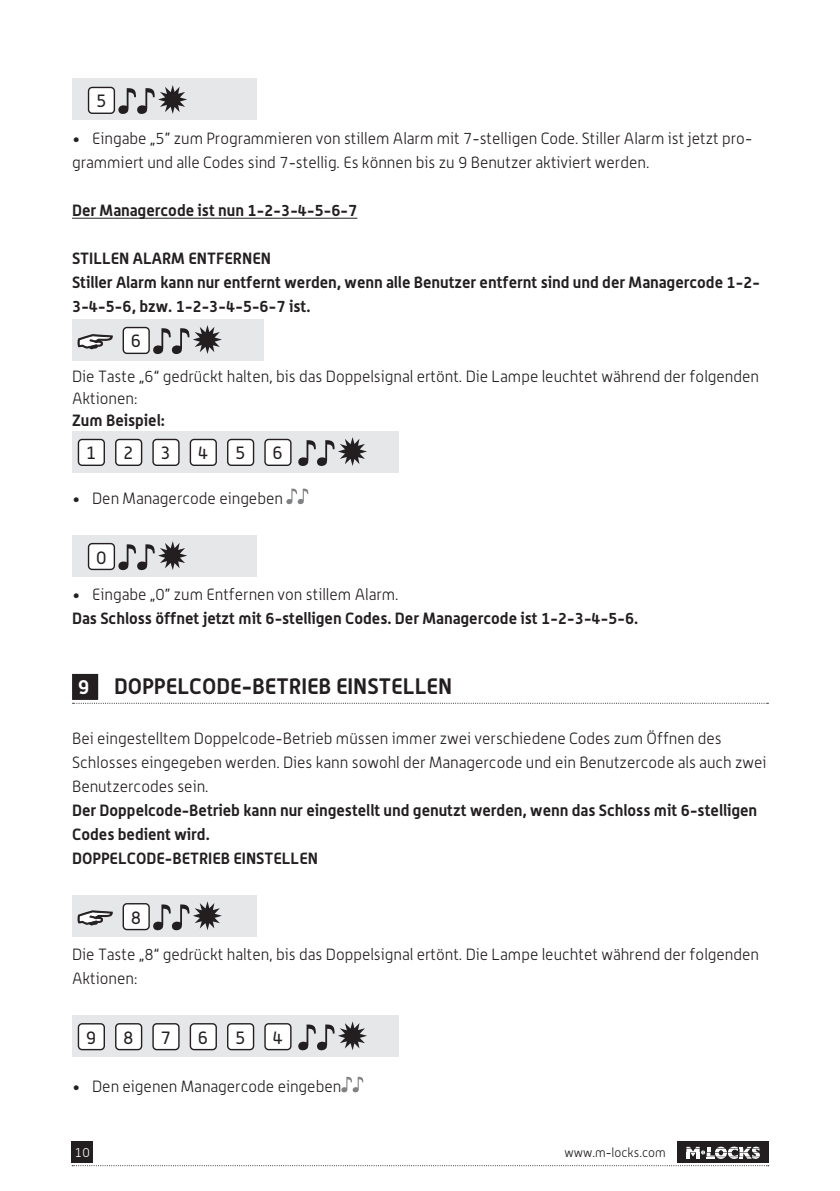
<style>
.page{position:relative;width:840px;height:1191px;background:#fff}
.page>*{position:absolute;margin:0;border:0;box-sizing:border-box;transform-origin:0 0}
.kop{font:700 22px "Alwyn OT";color:#231f20}
.body{font:18px "Alwyn OT";color:#231f20}
.body-2{font:300 16px/24px "Alwyn OT";color:#231f20}
.body-3{font:700 16px/24px "Alwyn OT";color:#231f20}
.t1{font:300 12.8px "Alwyn OT";color:#231f20}
.t2{font:300 12.8px "Alwyn OT";color:#fff}
.s1{font-size:20px;color:#fff}
</style>
<div class="page">
<div style="left:72px;top:1141px;width:21px;height:22px;background:#231f20"></div>
<svg style="left:72px;top:1165px;width:696px;height:1px"></svg>
<div style="left:676px;top:1141px;width:91px;height:22px;background:#231f20"></div>
<svg style="left:686px;top:1146px;width:73px;height:12px"></svg>
<hr style="left:72px;top:218px;width:285px;height:1px;background:#231f20">
<div style="left:72px;top:674px;width:26px;height:26px;background:#231f20"></div>
<svg style="left:72px;top:703px;width:696px;height:1px"></svg>
<div style="left:72px;top:79px;width:184px;height:41px;background:#e6e7e9"></div>
<div style="left:88px;top:87px;width:26px;height:26px;background:#fff;border-radius:4px"></div>
<div style="left:88px;top:87px;width:27px;height:27px;border:1px solid #231f20;border-radius:4px"></div>
<svg style="left:118px;top:85px;width:69px;height:29px"></svg>
<div style="left:72px;top:319px;width:191px;height:41px;background:#e6e7e9"></div>
<svg style="left:78px;top:334px;width:35px;height:15px"></svg>
<div style="left:123px;top:327px;width:26px;height:26px;background:#fff;border-radius:4px"></div>
<div style="left:122px;top:327px;width:28px;height:27px;border:1px solid #231f20;border-radius:4px"></div>
<svg style="left:153px;top:325px;width:69px;height:29px"></svg>
<div style="left:72px;top:431px;width:327px;height:41px;background:#e6e7e9"></div>
<div style="left:78px;top:439px;width:26px;height:26px;background:#fff;border-radius:4px"></div>
<div style="left:78px;top:439px;width:27px;height:27px;border:1px solid #231f20;border-radius:4px"></div>
<div style="left:116px;top:439px;width:25px;height:26px;background:#fff;border-radius:4px"></div>
<div style="left:115px;top:439px;width:27px;height:27px;border:1px solid #231f20;border-radius:4px"></div>
<div style="left:153px;top:439px;width:26px;height:26px;background:#fff;border-radius:4px"></div>
<div style="left:152px;top:439px;width:27px;height:27px;border:1px solid #231f20;border-radius:4px"></div>
<div style="left:190px;top:439px;width:26px;height:26px;background:#fff;border-radius:4px"></div>
<div style="left:189px;top:439px;width:28px;height:27px;border:1px solid #231f20;border-radius:4px"></div>
<div style="left:227px;top:439px;width:26px;height:26px;background:#fff;border-radius:4px"></div>
<div style="left:227px;top:439px;width:27px;height:27px;border:1px solid #231f20;border-radius:4px"></div>
<div style="left:265px;top:439px;width:26px;height:26px;background:#fff;border-radius:4px"></div>
<div style="left:264px;top:439px;width:27px;height:27px;border:1px solid #231f20;border-radius:4px"></div>
<svg style="left:298px;top:437px;width:69px;height:29px"></svg>
<svg style="left:286px;top:488px;width:22px;height:17px"></svg>
<div style="left:72px;top:535px;width:184px;height:41px;background:#e6e7e9"></div>
<div style="left:88px;top:543px;width:26px;height:26px;background:#fff;border-radius:4px"></div>
<div style="left:88px;top:543px;width:27px;height:27px;border:1px solid #231f20;border-radius:4px"></div>
<svg style="left:118px;top:541px;width:69px;height:30px"></svg>
<div style="left:72px;top:895px;width:184px;height:41px;background:#e6e7e9"></div>
<svg style="left:78px;top:910px;width:35px;height:15px"></svg>
<div style="left:123px;top:903px;width:26px;height:26px;background:#fff;border-radius:4px"></div>
<div style="left:122px;top:903px;width:28px;height:27px;border:1px solid #231f20;border-radius:4px"></div>
<svg style="left:153px;top:901px;width:69px;height:30px"></svg>
<div style="left:72px;top:1015px;width:327px;height:41px;background:#e6e7e9"></div>
<div style="left:78px;top:1023px;width:26px;height:26px;background:#fff;border-radius:4px"></div>
<div style="left:78px;top:1023px;width:27px;height:27px;border:1px solid #231f20;border-radius:4px"></div>
<div style="left:116px;top:1023px;width:25px;height:26px;background:#fff;border-radius:4px"></div>
<div style="left:115px;top:1023px;width:27px;height:27px;border:1px solid #231f20;border-radius:4px"></div>
<div style="left:153px;top:1023px;width:26px;height:26px;background:#fff;border-radius:4px"></div>
<div style="left:152px;top:1023px;width:27px;height:27px;border:1px solid #231f20;border-radius:4px"></div>
<div style="left:190px;top:1023px;width:26px;height:26px;background:#fff;border-radius:4px"></div>
<div style="left:189px;top:1023px;width:28px;height:27px;border:1px solid #231f20;border-radius:4px"></div>
<div style="left:227px;top:1023px;width:26px;height:26px;background:#fff;border-radius:4px"></div>
<div style="left:227px;top:1023px;width:27px;height:27px;border:1px solid #231f20;border-radius:4px"></div>
<div style="left:265px;top:1023px;width:26px;height:26px;background:#fff;border-radius:4px"></div>
<div style="left:264px;top:1023px;width:27px;height:27px;border:1px solid #231f20;border-radius:4px"></div>
<svg style="left:298px;top:1021px;width:69px;height:30px"></svg>
<svg style="left:341px;top:1076px;width:22px;height:17px"></svg>
<p class="body" style="left:96px;top:90px;width:12px">5</p>
<p class="body-2" style="left:72px;top:126px;width:681px">• Eingabe „5” zum Programmieren von stillem Alarm mit 7-stelligen Code. Stiller Alarm ist jetzt pro&shy;grammiert und alle Codes sind 7-stellig. Es können bis zu 9 Benutzer aktiviert werden.</p>
<p class="body-3" style="left:72px;top:198px;width:287px">Der Managercode ist nun 1-2-3-4-5-6-7</p>
<p class="body-3" style="left:72px;top:246px;width:200px">STILLEN ALARM ENTFERNEN</p>
<p class="body-3" style="left:72px;top:270px;width:689px">Stiller Alarm kann nur entfernt werden, wenn alle Benutzer entfernt sind und der Managercode 1-2-<br>3-4-5-6, bzw. 1-2-3-4-5-6-7 ist.</p>
<p class="body" style="left:131px;top:330px;width:12px">6</p>
<p class="body-2" style="left:72px;top:365px;width:688px;line-height:22px">Die Taste „6“ gedrückt halten, bis das Doppelsignal ertönt. Die Lampe leuchtet während der folgenden<br>Aktionen:</p>
<p class="body-3" style="left:72px;top:408px;width:94px">Zum Beispiel:</p>
<p class="body" style="left:86px;top:442px;width:12px">1</p>
<p class="body" style="left:123px;top:442px;width:12px">2</p>
<p class="body" style="left:160px;top:442px;width:12px">3</p>
<p class="body" style="left:198px;top:442px;width:12px">4</p>
<p class="body" style="left:235px;top:442px;width:12px">5</p>
<p class="body" style="left:272px;top:442px;width:12px">6</p>
<p class="body-2" style="left:72px;top:486px;width:212px">• Den Managercode eingeben</p>
<p class="body" style="left:96px;top:546px;width:12px">0</p>
<p class="body-2" style="left:72px;top:582px;width:328px">• Eingabe „0” zum Entfernen von stillem Alarm.</p>
<p class="body-3" style="left:72px;top:606px;width:567px">Das Schloss öffnet jetzt mit 6-stelligen Codes. Der Managercode ist 1-2-3-4-5-6.</p>
<p class="kop" style="left:78px;top:672px;width:376px"><span class="s1">9</span> DOPPELCODE-BETRIEB EINSTELLEN</p>
<p class="body-2" style="left:72px;top:726px;width:695px">Bei eingestelltem Doppelcode-Betrieb müssen immer zwei verschiedene Codes zum Öffnen des<br>Schlosses eingegeben werden. Dies kann sowohl der Managercode und ein Benutzercode als auch zwei<br>Benutzercodes sein.</p>
<p class="body-3" style="left:72px;top:798px;width:686px">Der Doppelcode-Betrieb kann nur eingestellt und genutzt werden, wenn das Schloss mit 6-stelligen<br>Codes bedient wird.</p>
<p class="body-3" style="left:72px;top:846px;width:247px">DOPPELCODE-BETRIEB EINSTELLEN</p>
<p class="body" style="left:131px;top:906px;width:12px">8</p>
<p class="body-2" style="left:72px;top:942px;width:688px">Die Taste „8“ gedrückt halten, bis das Doppelsignal ertönt. Die Lampe leuchtet während der folgenden<br>Aktionen:</p>
<p class="body" style="left:86px;top:1026px;width:12px">9</p>
<p class="body" style="left:123px;top:1026px;width:12px">8</p>
<p class="body" style="left:160px;top:1026px;width:12px">7</p>
<p class="body" style="left:198px;top:1026px;width:12px">6</p>
<p class="body" style="left:235px;top:1026px;width:12px">5</p>
<p class="body" style="left:272px;top:1026px;width:12px">4</p>
<p class="body-2" style="left:72px;top:1074px;width:270px">• Den eigenen Managercode eingeben</p>
<p class="t2" style="left:75px;top:1145px;width:16px">10</p>
<p class="t1" style="left:564px;top:1145px;width:103px">www.m-locks.com</p>
</div>
